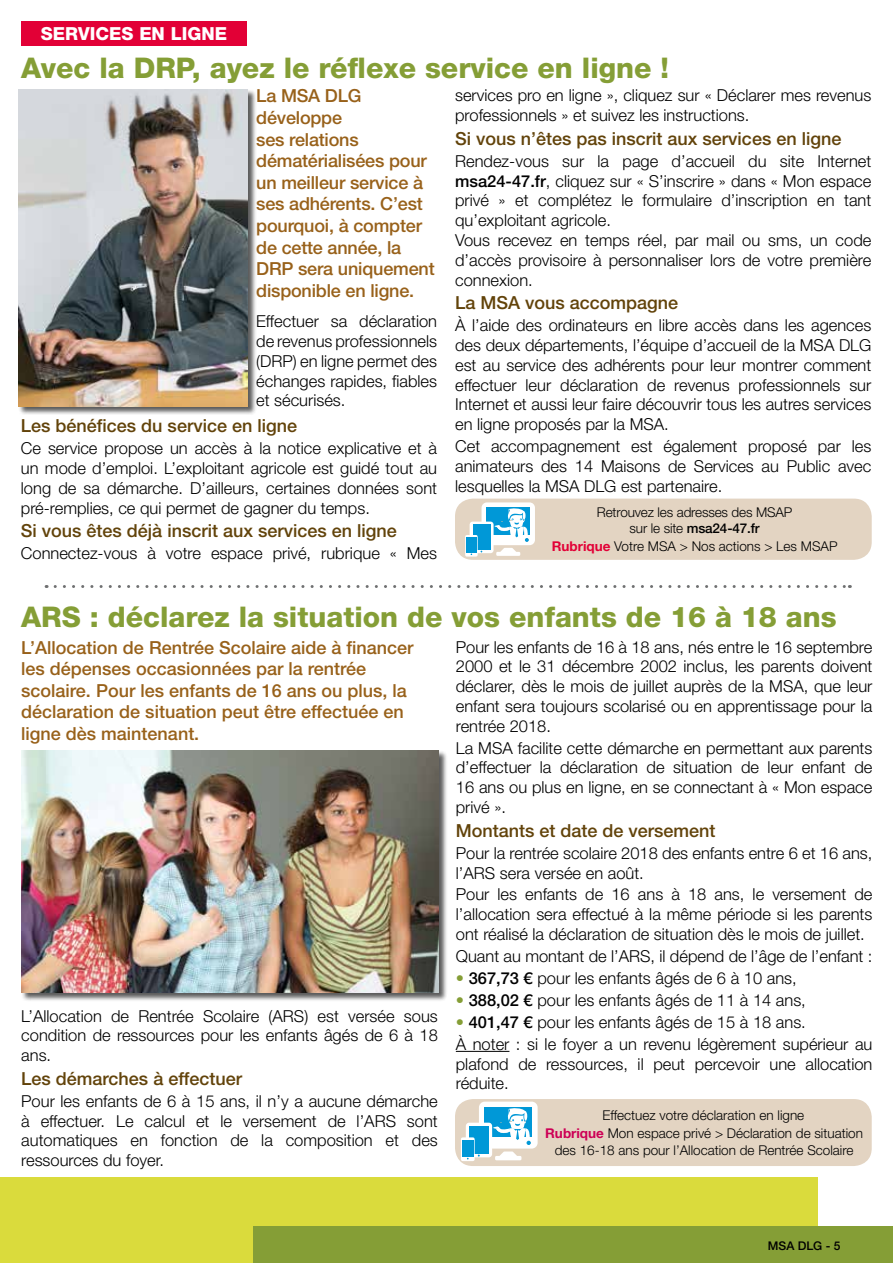
<style>
.page{position:relative;width:893px;height:1263px;background:#fff}
.page>*{position:absolute;margin:0;border:0;box-sizing:border-box;transform-origin:0 0}
.t1{font:800 28.5px "Helvetica Neue LT Std";color:#859e36}
.t2{font:500 18px/21.6px "Helvetica Neue LT Std";color:#98611a}
.t3{font:500 18px "Helvetica Neue LT Std";color:#62430a}
.t4{font:800 18px "Helvetica Neue LT Std";color:#fff}
.t5{font:300 16.5px/19.8px "Helvetica Neue LT Std";color:#000;text-align:justify}
.t6{font:300 13.5px/18.3px "Helvetica Neue LT Std";color:#000;text-align:center}
.t7{font:500 12px "Helvetica Neue LT Std";color:#000}
.s1{font-weight:500}
.s2{font-weight:700;color:#e20036}
.s3{font-weight:500;color:#859e36}
.s4{font-weight:700;color:#cd0056}
</style>
<div class="page">
<div style="left:0;top:1178px;width:818px;height:85px;background:#dadb3c"></div>
<div style="left:254px;top:1226px;width:639px;height:37px;background:#859e36"></div>
<div style="left:21px;top:21px;width:226px;height:25px;background:#e20036"></div>
<svg style="left:55px;top:585px;width:795px;height:3px"></svg>
<div style="left:19px;top:89px;width:238px;height:326px;background:#000;opacity:.65"></div>
<img style="left:19px;top:89px;width:229px;height:317px">
<hr style="left:456px;top:1051px;width:53px;height:1px;background:#000">
<div style="left:21px;top:750px;width:427px;height:252px;background:#000;opacity:.65"></div>
<img style="left:22px;top:751px;width:416px;height:241px">
<div style="left:455px;top:1099px;width:417px;height:67px;background:#e3d4c2;border-radius:18px"></div>
<div style="left:461px;top:1137px;width:14px;height:24px;background:#fff;border-radius:2px"></div>
<div style="left:462px;top:1140px;width:11px;height:17px;background:#0098d7"></div>
<svg style="left:466px;top:1101px;width:72px;height:59px"></svg>
<div style="left:455px;top:499px;width:417px;height:61px;background:#e3d4c2;border-radius:18px"></div>
<div style="left:465px;top:535px;width:13px;height:22px;background:#fff;border-radius:2px"></div>
<div style="left:466px;top:537px;width:11px;height:16px;background:#0098d7"></div>
<svg style="left:470px;top:502px;width:65px;height:54px"></svg>
<p class="t4" style="left:41px;top:23px;width:188px">services en ligne</p>
<h1 class="t1" style="left:21px;top:51px;width:649px">Avec la DRP, ayez le réflexe service en ligne !</h1>
<p class="t2" style="left:256px;top:85px;width:180px">La MSA DLG développe<br>ses relations dématérialisées pour un meilleur service à ses adhérents. C’est pourquoi, à compter de cette année, la<br>DRP sera uniquement disponible en ligne.</p>
<p class="t5" style="left:256px;top:311px;width:182px">Effectuer sa déclaration de revenus professionnels (DRP) en ligne permet des échanges rapides, fiables et sécurisés.</p>
<p class="t3" style="left:21px;top:415px;width:278px">Les bénéfices du service en ligne</p>
<p class="t5" style="left:21px;top:438px;width:418px">Ce service propose un accès à la notice explicative et à un mode d’emploi. L’exploitant agricole est guidé tout au long de sa démarche. D’ailleurs, certaines données sont pré-remplies, ce qui permet de gagner du temps.</p>
<p class="t3" style="left:21px;top:520px;width:377px">Si vous êtes déjà inscrit aux services en ligne</p>
<p class="t5" style="left:21px;top:543px;width:418px">Connectez-vous à votre espace privé, rubrique « Mes</p>
<p class="t5" style="left:455px;top:85px;width:418px">services pro en ligne », cliquez sur « Déclarer mes revenus professionnels » et suivez les instructions.</p>
<p class="t3" style="left:455px;top:128px;width:388px">Si vous n’êtes pas inscrit aux services en ligne</p>
<p class="t5" style="left:455px;top:151px;width:418px;text-align:left">Rendez-vous sur la page d’accueil du site Internet <span class="s1">msa24-47.fr</span>, cliquez sur « S’inscrire » dans « Mon espace privé » et complétez le formulaire d’inscription en tant qu’exploitant agricole.<br>Vous recevez en temps réel, par mail ou sms, un code d’accès provisoire à personnaliser lors de votre première connexion.</p>
<p class="t3" style="left:455px;top:292px;width:225px">La MSA vous accompagne</p>
<p class="t5" style="left:455px;top:315px;width:418px">À l’aide des ordinateurs en libre accès dans les agences des deux départements, l’équipe d’accueil de la MSA DLG est au service des adhérents pour leur montrer comment effectuer leur déclaration de revenus professionnels sur Internet et aussi leur faire découvrir tous les autres services en ligne proposés par la MSA.</p>
<p class="t5" style="left:455px;top:436px;width:418px">Cet accompagnement est également proposé par les animateurs des 14 Maisons de Services au Public avec lesquelles la MSA DLG est partenaire.</p>
<p class="t6" style="left:597px;top:504px;width:197px;line-height:16.2px">Retrouvez les adresses des MSAP sur le site <span class="s1">msa24-47.fr</span></p>
<p class="t6" style="left:552px;top:537px;width:287px"><span class="s2">Rubrique</span> Votre MSA &gt; Nos actions &gt; Les MSAP</p>
<h1 class="t1" style="left:21px;top:600px;width:817px">ARS : déclarez la situation de vos enfants de 16 à 18 ans</h1>
<p class="t2" style="left:21px;top:636px;width:394px">L’Allocation de Rentrée Scolaire aide à financer les dépenses occasionnées par la rentrée scolaire. Pour les enfants de 16 ans ou plus, la déclaration de situation peut être effectuée en ligne dès maintenant.</p>
<p class="t5" style="left:456px;top:636px;width:418px">Pour les enfants de 16 à 18 ans, nés entre le 16 septembre 2000 et le 31 décembre 2002 inclus, les parents doivent déclarer, dès le mois de juillet auprès de la MSA, que leur enfant sera toujours scolarisé ou en apprentissage pour la rentrée 2018.</p>
<p class="t5" style="left:456px;top:737px;width:418px">La MSA facilite cette démarche en permettant aux parents d’effectuer la déclaration de situation de leur enfant de 16 ans ou plus en ligne, en se connectant à « Mon espace privé ».</p>
<p class="t3" style="left:456px;top:820px;width:261px">Montants et date de versement</p>
<p class="t5" style="left:456px;top:843px;width:418px">Pour la rentrée scolaire 2018 des enfants entre 6 et 16 ans, l’ARS sera versée en août.</p>
<p class="t5" style="left:456px;top:884px;width:418px">Pour les enfants de 16 ans à 18 ans, le versement de l’allocation sera effectué à la même période si les parents ont réalisé la déclaration de situation dès le mois de juillet.</p>
<p class="t5" style="left:456px;top:946px;width:418px">Quant au montant de l’ARS, il dépend de l’âge de l’enfant :</p>
<p class="t5" style="left:456px;top:968px;width:342px"><span class="s3">•</span> <span class="s1">367,73 €</span> pour les enfants âgés de 6 à 10 ans,</p>
<p class="t5" style="left:456px;top:990px;width:352px"><span class="s3">•</span> <span class="s1">388,02 €</span> pour les enfants âgés de 11 à 14 ans,</p>
<p class="t5" style="left:456px;top:1011px;width:418px;line-height:21.9px"><span class="s3">•</span> <span class="s1">401,47 €</span> pour les enfants âgés de 15 à 18 ans.<br>À noter : si le foyer a un revenu légèrement supérieur au</p>
<p class="t5" style="left:456px;top:1053px;width:418px">plafond de ressources, il peut percevoir une allocation réduite.</p>
<p class="t6" style="left:545px;top:1106px;width:319px">Effectuez votre déclaration en ligne<br><span class="s4">Rubrique</span> Mon espace privé &gt; Déclaration de situation</p>
<p class="t6" style="left:555px;top:1140px;width:300px">des 16-18 ans pour l’Allocation de Rentrée Scolaire</p>
<p class="t5" style="left:21px;top:1005px;width:418px">L’Allocation de Rentrée Scolaire (ARS) est versée sous condition de ressources pour les enfants âgés de 6 à 18 ans.</p>
<p class="t3" style="left:21px;top:1068px;width:222px">Les démarches à effectuer</p>
<p class="t5" style="left:21px;top:1091px;width:418px">Pour les enfants de 6 à 15 ans, il n’y a aucune démarche à effectuer. Le calcul et le versement de l’ARS sont automatiques en fonction de la composition et des ressources du foyer.</p>
<p class="t7" style="left:768px;top:1239px;width:74px">MSA DLG - 5</p>
</div>
